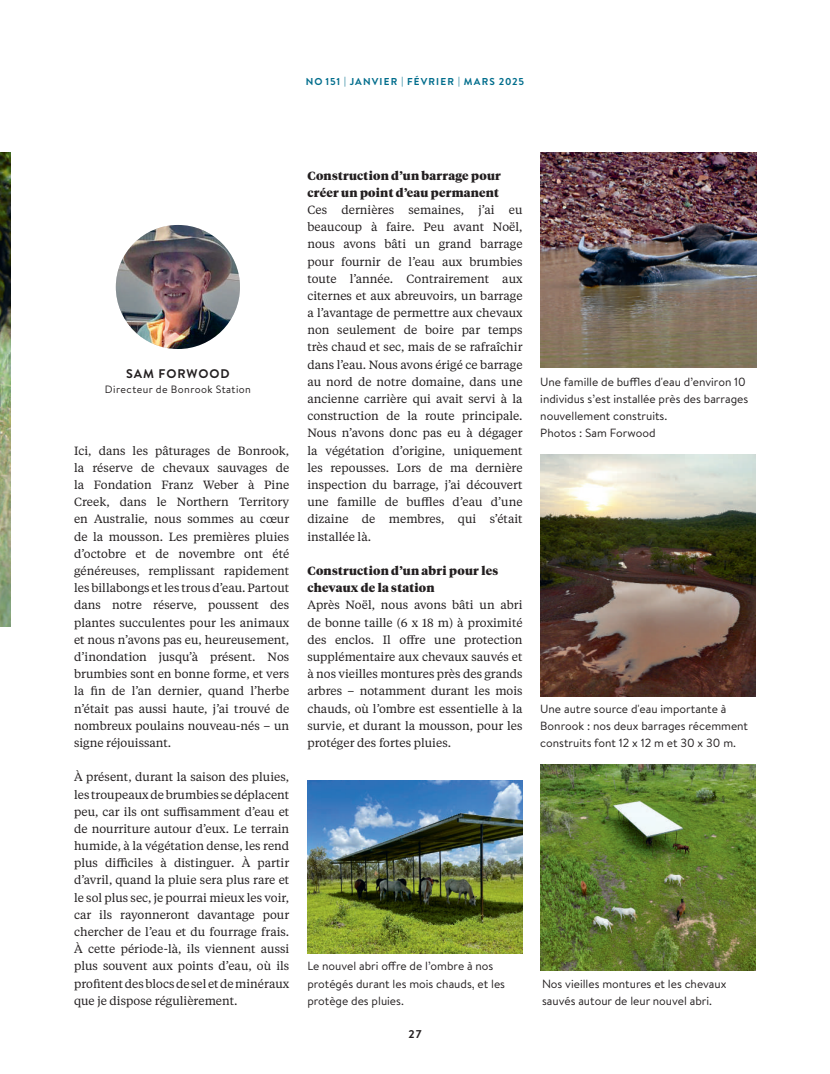
<style>
.page{position:relative;width:830px;height:1074px;background:#fff}
.page>*{position:absolute;margin:0;border:0;box-sizing:border-box;transform-origin:0 0}
.t1{font:700 12.5px "Brandon Text";letter-spacing:.07em;color:#231f20}
.t2{font:11.88px/17.2px "Tiempos Text";color:#231f20;text-align:justify}
.t3{font:11.88px/17.2px "Brandon Text";color:#231f20}
.t4{font:900 11.88px/17.2px "Tiempos Headline";letter-spacing:.02em;color:#231f20}
.t5{font:700 11.25px "Brandon Text";color:#231f20}
.t6{font:10.62px "Brandon Text";letter-spacing:.04em;color:#231f20}
.t7{font:700 10px "Brandon Text";letter-spacing:.11em;color:#006d8c}
</style>
<div class="page">
<img style="left:116px;top:225px;width:124px;height:124px;border-radius:62px">
<img style="left:0;top:153px;width:11px;height:473px">
<img style="left:540px;top:764px;width:215px;height:206px">
<img style="left:540px;top:152px;width:215px;height:216px">
<img style="left:308px;top:780px;width:214px;height:173px">
<img style="left:540px;top:454px;width:215px;height:242px">
<p class="t7" style="left:305px;top:75px;width:220px">NO 151 | JANVIER | FÉVRIER | MARS 2025</p>
<p class="t1" style="left:126px;top:364px;width:105px">SAM FORWOOD</p>
<p class="t6" style="left:105px;top:382px;width:147px">Directeur de Bonrook Station</p>
<p class="t2" style="left:74px;top:441px;width:216px">Ici, dans les pâturages de Bonrook, la réserve de chevaux sauvages de la Fondation Franz Weber à Pine Creek, dans le Northern Territory en Australie, nous sommes au cœur de la mousson. Les premières pluies d’octobre et de novembre ont été généreuses, remplissant rapidement les billabongs et les trous d’eau. Partout dans notre réserve, poussent des plantes succulentes pour les animaux et nous n’avons pas eu, heureusement, d’inondation jusqu’à présent. Nos brumbies sont en bonne forme, et vers la fin de l’an dernier, quand l’herbe n’était pas aussi haute, j’ai trouvé de nombreux poulains nouveau-nés – un signe réjouissant.</p>
<p class="t2" style="left:74px;top:768px;width:216px">À présent, durant la saison des pluies, les troupeaux de brumbies se déplacent peu, car ils ont suffisamment d’eau et de nourriture autour d’eux. Le terrain humide, à la végétation dense, les rend plus difficiles à distinguer. À partir d’avril, quand la pluie sera plus rare et le sol plus sec, je pourrai mieux les voir, car ils rayonneront davantage pour chercher de l’eau et du fourrage frais.<br>À cette période-là, ils viennent aussi plus souvent aux points d’eau, où ils profitent des blocs de sel et de minéraux que je dispose régulièrement.</p>
<p class="t4" style="left:307px;top:166px;width:195px">Construction d’un barrage pour créer un point d’eau permanent</p>
<p class="t2" style="left:307px;top:201px;width:216px">Ces dernières semaines, j’ai eu beaucoup à faire. Peu avant Noël, nous avons bâti un grand barrage pour fournir de l’eau aux brumbies toute l’année. Contrairement aux citernes et aux abreuvoirs, un barrage a l’avantage de permettre aux chevaux non seulement de boire par temps très chaud et sec, mais de se rafraîchir dans l’eau. Nous avons érigé ce barrage au nord de notre domaine, dans une ancienne carrière qui avait servi à la construction de la route principale.<br>Nous n’avons donc pas eu à dégager la végétation d’origine, uniquement les repousses. Lors de ma dernière inspection du barrage, j’ai découvert une famille de buffles d’eau d’une dizaine de membres, qui s’était installée là.</p>
<p class="t4" style="left:307px;top:561px;width:192px">Construction d’un abri pour les chevaux de la station</p>
<p class="t2" style="left:307px;top:596px;width:216px">Après Noël, nous avons bâti un abri de bonne taille (6 x 18 m) à proximité des enclos. Il offre une protection supplémentaire aux chevaux sauvés et à nos vieilles montures près des grands arbres – notamment durant les mois chauds, où l’ombre est essentielle à la survie, et durant la mousson, pour les protéger des fortes pluies.</p>
<p class="t3" style="left:307px;top:957px;width:199px">Le nouvel abri offre de l’ombre à nos protégés durant les mois chauds, et les protège des pluies.</p>
<p class="t5" style="left:408px;top:1026px;width:15px">27</p>
<p class="t3" style="left:540px;top:373px;width:209px">Une famille de buffles d'eau d’environ 10 individus s’est installée près des barrages nouvellement construits.<br>Photos : Sam Forwood</p>
<p class="t3" style="left:540px;top:699px;width:209px">Une autre source d'eau importante à<br>Bonrook : nos deux barrages récemment construits font 12 x 12 m et 30 x 30 m.</p>
<p class="t3" style="left:542px;top:974px;width:186px">Nos vieilles montures et les chevaux sauvés autour de leur nouvel abri.</p>
</div>
